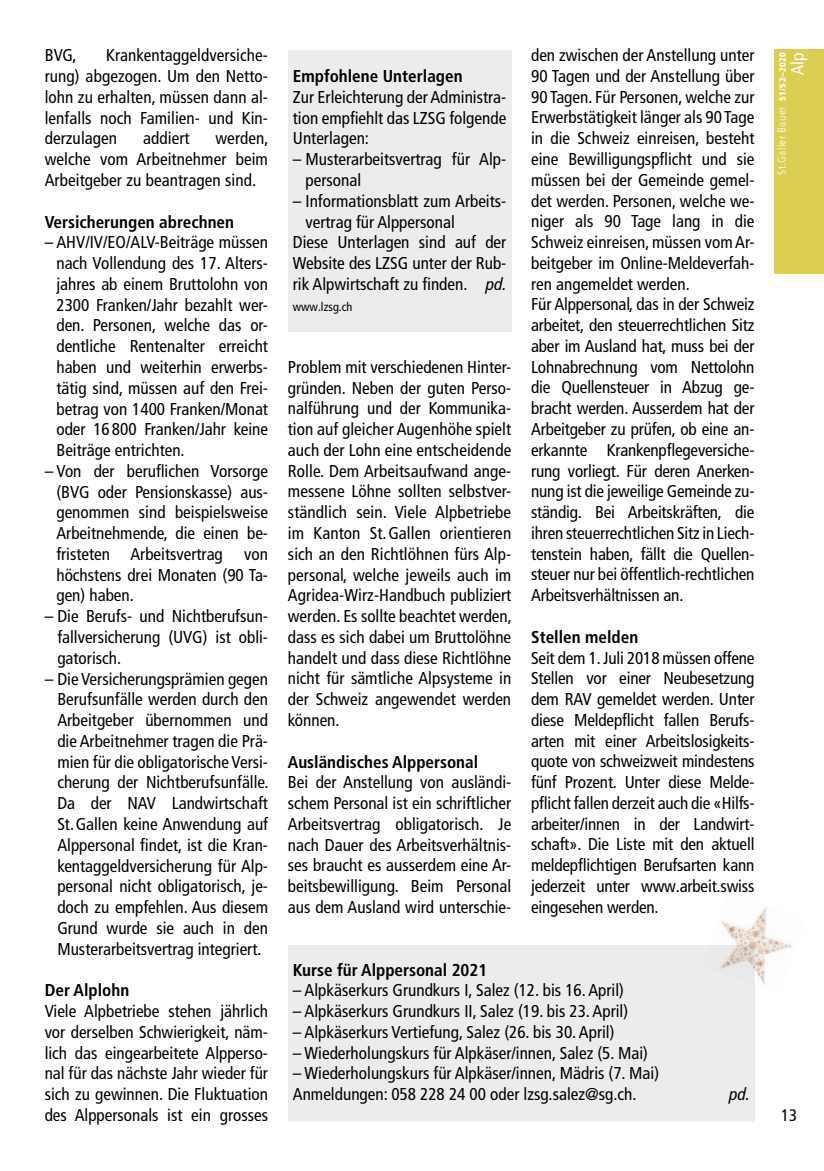
<style>
.page{position:relative;width:824px;height:1171px;background:#fff}
.page>*{position:absolute;margin:0;border:0;box-sizing:border-box;transform-origin:0 0}
.t1{font:condensed 17.5px "Frutiger LT Pro";color:#fff}
.t2{font:condensed 17.15px/20.8px "Frutiger LT Pro";color:#000;text-align:justify}
.t3{font:700 condensed 17.15px "Frutiger LT Pro";color:#000}
.t4{font:italic condensed 17.15px "Frutiger LT Pro";color:#000}
.t5{font:condensed 16.62px "Frutiger LT Pro";color:#000}
.t6{font:condensed 12.25px "Frutiger LT Pro";color:#000}
.t7{font:300 condensed 11.55px "Frutiger LT Pro";letter-spacing:.035em;color:#fff}
.s1{font-style:italic}
.s2{font-weight:900;font-size:9.1px}
</style>
<div class="page">
<div style="left:774px;top:50px;width:49px;height:224px;background:#dbce53"></div>
<div style="left:288px;top:50px;width:223px;height:281px;background:#ececec"></div>
<div style="left:288px;top:945px;width:466px;height:176px;background:#ececec"></div>
<img style="left:721px;top:907px;width:72px;height:86px">
<img style="left:719px;top:945px;width:35px;height:39px">
<p class="t2" style="left:45px;top:45px;width:225px;text-indent:61px">Krankentaggeldversiche&shy;rung) abgezogen. Um den Netto&shy;lohn zu erhalten, müssen dann al&shy;lenfalls noch Familien- und Kin&shy;derzulagen</p>
<p class="t2" style="left:45px;top:45px;width:34px">BVG,</p>
<p class="t2" style="left:45px;top:128px;width:225px;text-indent:171px">werden, welche vom Arbeitnehmer beim Arbeitgeber zu beantragen sind.</p>
<p class="t3" style="left:45px;top:211px;width:191px">Versicherungen abrechnen</p>
<p class="t2" style="left:56px;top:232px;width:213px;text-indent:-12px">– AHV/IV/EO/ALV-Beiträge müssen nach Vollendung des 17. Alters&shy;jahres ab einem Bruttolohn von 2300 Franken/Jahr bezahlt wer&shy;den. Personen, welche das or&shy;dentliche Rentenalter erreicht haben und weiterhin erwerbs&shy;tätig sind, müssen auf den Frei&shy;betrag von 1400 Franken/Monat oder 16 800 Franken/Jahr keine Beiträge entrichten.</p>
<p class="t2" style="left:56px;top:461px;width:213px;text-indent:-12px">– Von der beruflichen Vorsorge (BVG oder Pensionskasse) aus&shy;genommen sind beispielsweise Arbeitnehmende, die einen be&shy;fristeten Arbeitsvertrag von höchstens drei Monaten (90 Ta&shy;gen) haben.</p>
<p class="t2" style="left:57px;top:606px;width:212px;text-indent:-13px">– Die Berufs- und Nichtberufsun&shy;fallversicherung (UVG) ist obli&shy;gatorisch.</p>
<p class="t2" style="left:57px;top:668px;width:213px;text-indent:-13px">– Die Versicherungsprämien gegen Berufsunfälle werden durch den Arbeitgeber übernommen und die Arbeitnehmer tragen die Prä&shy;mien für die obligatorische Versi&shy;cherung der Nichtberufsunfälle.<br>Da der NAV Landwirtschaft St. Gallen keine Anwendung auf Alppersonal findet, ist die Kran&shy;kentaggeldversicherung für Alp&shy;personal nicht obligatorisch, je&shy;doch zu empfehlen. Aus diesem Grund wurde sie auch in den Musterarbeitsvertrag integriert.</p>
<p class="t3" style="left:45px;top:980px;width:86px">Der Alplohn</p>
<p class="t2" style="left:45px;top:1000px;width:225px">Viele Alpbetriebe stehen jährlich vor derselben Schwierigkeit, näm&shy;lich das eingearbeitete Alpperso&shy;nal für das nächste Jahr wieder für sich zu gewinnen. Die Fluktuation des Alppersonals ist ein grosses</p>
<p class="t2" style="left:143px;top:128px;width:48px">addiert</p>
<p class="t3" style="left:293px;top:66px;width:171px">Empfohlene Unterlagen</p>
<p class="t2" style="left:293px;top:87px;width:215px">Zur Erleichterung der Administra&shy;tion empfiehlt das LZSG folgende Unterlagen:</p>
<p class="t2" style="left:305px;top:149px;width:202px;text-indent:-13px">– Musterarbeitsvertrag für Alp&shy;personal</p>
<p class="t2" style="left:293px;top:191px;width:215px">– Informationsblatt zum Arbeits-</p>
<p class="t2" style="left:305px;top:211px;width:151px">vertrag für Alppersonal</p>
<p class="t2" style="left:293px;top:232px;width:215px">Diese Unterlagen sind auf der</p>
<p class="t2" style="left:293px;top:253px;width:215px">Website des LZSG unter der Rub-</p>
<p class="t2" style="left:293px;top:274px;width:215px">rik Alpwirtschaft zu finden. <span class="s1">pd.</span></p>
<p class="t6" style="left:293px;top:299px;width:61px">www.lzsg.ch</p>
<p class="t2" style="left:288px;top:357px;width:225px">Problem mit verschiedenen Hinter&shy;gründen. Neben der guten Perso&shy;nalführung und der Kommunika&shy;tion auf gleicher Augenhöhe spielt auch der Lohn eine entscheidende Rolle. Dem Arbeitsaufwand ange&shy;messene Löhne sollten selbstver&shy;ständlich sein. Viele Alpbetriebe im Kanton St. Gallen orientieren sich an den Richtlöhnen fürs Alp&shy;personal, welche jeweils auch im Agridea-Wirz-Handbuch publiziert werden. Es sollte beachtet werden, dass es sich dabei um Bruttolöhne handelt und dass diese Richtlöhne nicht für sämtliche Alpsysteme in der Schweiz angewendet werden können.</p>
<p class="t3" style="left:288px;top:751px;width:192px">Ausländisches Alppersonal</p>
<p class="t2" style="left:288px;top:772px;width:225px">Bei der Anstellung von ausländi&shy;schem Personal ist ein schriftlicher Arbeitsvertrag obligatorisch. Je nach Dauer des Arbeitsverhältnis&shy;ses braucht es ausserdem eine Ar&shy;beitsbewilligung. Beim Personal aus dem Ausland wird unterschie-</p>
<p class="t2" style="left:531px;top:45px;width:225px;text-align:left">den zwischen der Anstellung unter 90 Tagen und der Anstellung über 90 Tagen. Für Personen, welche zur Erwerbstätigkeit länger als 90 Tage in die Schweiz einreisen, besteht eine Bewilligungspflicht und sie müssen bei der Gemeinde gemel&shy;det werden. Personen, welche we&shy;niger als 90 Tage lang in die Schweiz einreisen, müssen vom Ar&shy;beitgeber im Online-Meldeverfah&shy;ren angemeldet werden.<br>Für Alppersonal, das in der Schweiz arbeitet, den steuerrechtlichen Sitz aber im Ausland hat, muss bei der Lohnabrechnung vom Nettolohn die Quellensteuer in Abzug ge&shy;bracht werden. Ausserdem hat der Arbeitgeber zu prüfen, ob eine an&shy;erkannte Krankenpflegeversiche&shy;rung vorliegt. Für deren Anerken&shy;nung ist die jeweilige Gemeinde zu&shy;ständig. Bei Arbeitskräften, die ihren steuerrechtlichen Sitz in Liech&shy;tenstein haben, fällt die Quellen&shy;steuer nur bei öffentlich-rechtlichen Arbeitsverhältnissen an.</p>
<p class="t3" style="left:531px;top:626px;width:109px">Stellen melden</p>
<p class="t2" style="left:531px;top:647px;width:225px">Seit dem 1. Juli 2018 müssen offene Stellen vor einer Neubesetzung dem RAV gemeldet werden. Unter diese Meldepflicht fallen Berufs&shy;arten mit einer Arbeitslosigkeits&shy;quote von schweizweit mindestens fünf Prozent. Unter diese Melde&shy;pflicht fallen derzeit auch die «Hilfs&shy;arbeiter/innen in der Landwirt&shy;schaft». Die Liste mit den aktuell meldepflichtigen Berufsarten kann jederzeit unter www.arbeit.swiss eingesehen werden.</p>
<p class="t3" style="left:293px;top:959px;width:196px">Kurse für Alppersonal 2021</p>
<p class="t2" style="left:293px;top:980px;width:332px">– Alpkäserkurs Grundkurs I, Salez (12. bis 16. April)</p>
<p class="t2" style="left:293px;top:1001px;width:337px">– Alpkäserkurs Grundkurs II, Salez (19. bis 23. April)</p>
<p class="t2" style="left:293px;top:1021px;width:323px">– Alpkäserkurs Vertiefung, Salez (26. bis 30. April)</p>
<p class="t2" style="left:293px;top:1042px;width:356px">– Wiederholungskurs für Alpkäser/innen, Salez (5. Mai)</p>
<p class="t2" style="left:293px;top:1063px;width:368px">– Wiederholungskurs für Alpkäser/innen, Mädris (7. Mai)<br>Anmeldungen: 058 228 24 00 oder lzsg.salez@sg.ch.</p>
<p class="t4" style="left:729px;top:1084px;width:22px">pd.</p>
<p class="t7" style="left:775px;top:175px;width:124px;rotate:-90deg">St.Galler Bauer <span class="s2">51/52–2020</span></p>
<p class="t1" style="left:787px;top:75px;width:24px;rotate:-90deg">Alp</p>
<p class="t5" style="left:781px;top:1105px;width:17px">13</p>
</div>
